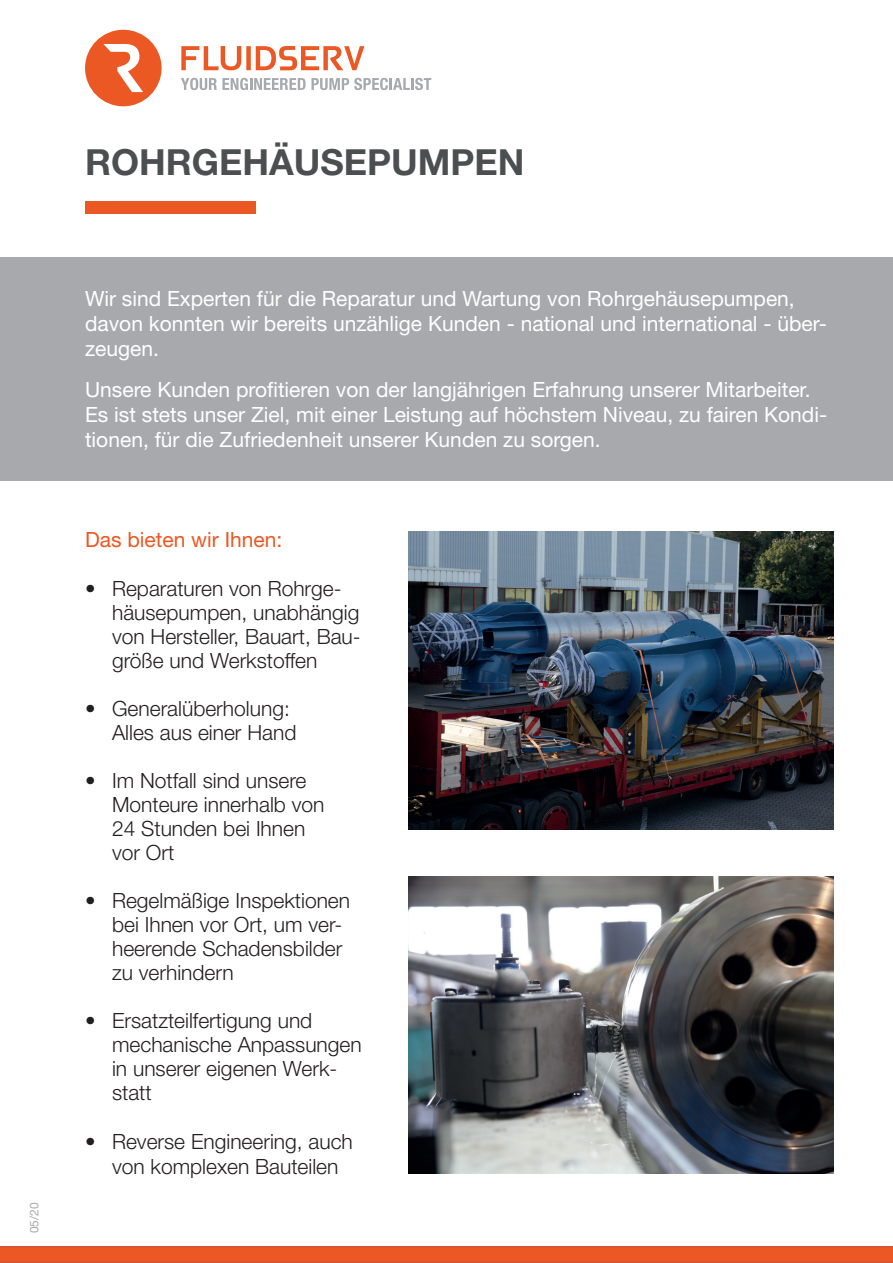
<style>
.page{position:relative;width:893px;height:1263px;background:#fff}
.page>*{position:absolute;margin:0;border:0;box-sizing:border-box;transform-origin:0 0}
.t1{font:700 36px "Helvetica Neue LT Pro";color:#4c4f4f}
.t2{font:300 21px/24px "Helvetica Neue LT Pro";color:#231f20}
.t3{font:21px/25.2px "Helvetica Neue LT Pro";color:#fff}
.t4{font:21px "Helvetica Neue LT Pro";color:#eb5823}
.t5{font:12px "Helvetica Neue LT Pro";color:#a8a9ad}
</style>
<div class="page">
<div style="left:0;top:257px;width:893px;height:223px;background:#a8a9ad"></div>
<svg style="left:0;top:1246px;width:893px;height:17px;background:#e75726"></svg>
<div style="left:85px;top:202px;width:170px;height:12px;background:#eb5823"></div>
<div style="left:85px;top:30px;width:77px;height:76px;background:#eb5823;border-radius:50%"></div>
<svg style="left:103px;top:44px;width:40px;height:48px"></svg>
<svg style="left:181px;top:78px;width:250px;height:12px"></svg>
<div style="left:246px;top:46px;width:5px;height:24px;background:#eb5823"></div>
<svg style="left:181px;top:46px;width:60px;height:24px"></svg>
<svg style="left:256px;top:46px;width:108px;height:24px"></svg>
<img style="left:408px;top:531px;width:425px;height:298px">
<img style="left:408px;top:876px;width:425px;height:298px">
<p class="t5" style="left:27px;top:1233px;width:32px;rotate:-90deg">05/20</p>
<h1 class="t1" style="left:85px;top:139px;width:441px">ROHRGEHÄUSEPUMPEN</h1>
<p class="t3" style="left:85px;top:285px;width:743px">Wir sind Experten für die Reparatur und Wartung von Rohrgehäusepumpen, davon konnten wir bereits unzählige Kunden - national und international - über&shy;zeugen.</p>
<p class="t3" style="left:85px;top:376px;width:744px">Unsere Kunden profitieren von der langjährigen Erfahrung unserer Mitarbeiter.<br>Es ist stets unser Ziel, mit einer Leistung auf höchstem Niveau, zu fairen Kondi&shy;tionen, für die Zufriedenheit unserer Kunden zu sorgen.</p>
<p class="t4" style="left:85px;top:526px;width:199px">Das bieten wir Ihnen:</p>
<p class="t2" style="left:112px;top:576px;width:250px;text-indent:-27px">• Reparaturen von Rohrge&shy;häusepumpen, unabhängig von Hersteller, Bauart, Bau&shy;größe und Werkstoffen</p>
<p class="t2" style="left:112px;top:696px;width:186px;text-indent:-27px">• Generalüberholung:<br>Alles aus einer Hand</p>
<p class="t2" style="left:112px;top:768px;width:214px;text-indent:-27px">• Im Notfall sind unsere<br>Monteure innerhalb von<br>24 Stunden bei Ihnen vor Ort</p>
<p class="t2" style="left:112px;top:888px;width:240px;text-indent:-27px">• Regelmäßige Inspektionen bei Ihnen vor Ort, um ver&shy;heerende Schadensbilder zu verhindern</p>
<p class="t2" style="left:112px;top:1008px;width:251px;text-indent:-27px">• Ersatzteilfertigung und mechanische Anpassungen in unserer eigenen Werk&shy;statt</p>
<p class="t2" style="left:85px;top:1128px;width:269px;line-height:25.2px;text-align:center">• Reverse Engineering, auch von komplexen Bauteilen</p>
</div>
